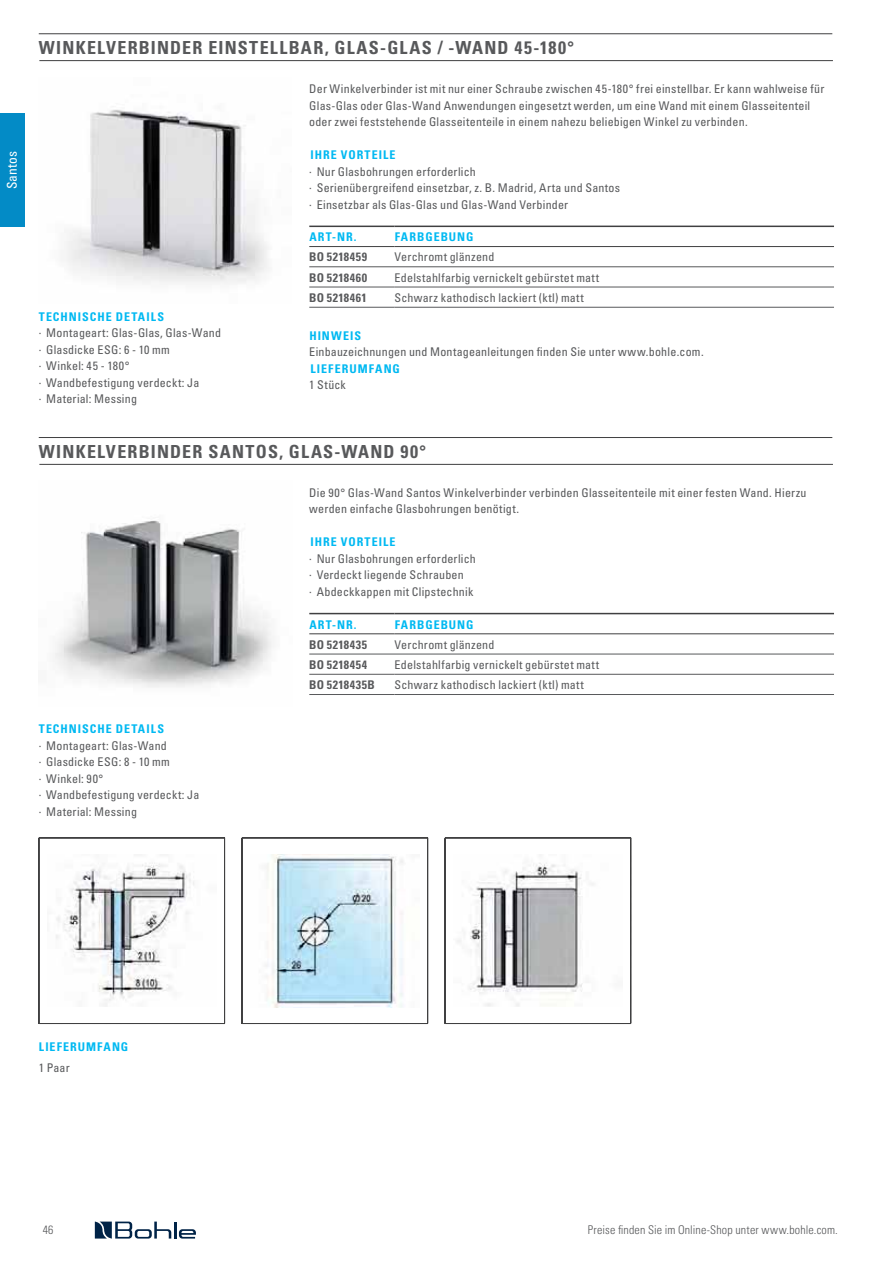
<style>
.page{position:relative;width:893px;height:1263px;background:#fff}
.page>*{position:absolute;margin:0;border:0;box-sizing:border-box;transform-origin:0 0}
.t1{font:18px "Univers LTCYR 67 Bold Cond";letter-spacing:.065em;color:#58595b}
.t2{font:condensed 13.5px "Univers LTCYR 57";letter-spacing:.02em;color:#fff}
.t3{font:condensed 12px/16.5px "Univers LTCYR 57";letter-spacing:.02em;color:#58595b}
.t4{font:12px "Univers LTCYR 67 Bold Cond";letter-spacing:.085em;color:#00b9f2}
.t5{font:12px "Univers LTCYR 67 Bold Cond";letter-spacing:.05em;color:#58595b}
.t6{font:12px "Univers LTCYR 47 Light Cond";letter-spacing:.015em;color:#58595b}
</style>
<div class="page">
<div style="left:0;top:113px;width:25px;height:114px;background:#038bc6"></div>
<svg style="left:95px;top:1222px;width:101px;height:17px"></svg>
<img style="left:66px;top:109px;width:203px;height:175px">
<hr style="left:39px;top:60px;width:794px;height:1px;background:#404041">
<hr style="left:39px;top:34px;width:793px;height:1px;background:#404041">
<hr style="left:309px;top:226px;width:86px;height:1px;background:#404041">
<hr style="left:309px;top:246px;width:86px;height:1px;background:#404041">
<hr style="left:395px;top:226px;width:439px;height:1px;background:#404041">
<hr style="left:395px;top:246px;width:439px;height:1px;background:#404041">
<hr style="left:309px;top:266px;width:525px;height:1px;background:#58595b">
<hr style="left:309px;top:287px;width:86px;height:1px;background:#58595b">
<hr style="left:309px;top:307px;width:86px;height:1px;background:#58595b">
<hr style="left:395px;top:287px;width:439px;height:1px;background:#58595b">
<hr style="left:395px;top:307px;width:439px;height:1px;background:#58595b">
<img style="left:55px;top:520px;width:217px;height:168px">
<hr style="left:39px;top:464px;width:794px;height:1px;background:#404041">
<hr style="left:39px;top:437px;width:793px;height:1px;background:#404041">
<hr style="left:309px;top:613px;width:86px;height:1px;background:#404041">
<hr style="left:309px;top:633px;width:86px;height:1px;background:#404041">
<hr style="left:395px;top:613px;width:439px;height:1px;background:#404041">
<hr style="left:395px;top:633px;width:439px;height:1px;background:#404041">
<hr style="left:309px;top:654px;width:525px;height:1px;background:#58595b">
<hr style="left:309px;top:674px;width:86px;height:1px;background:#58595b">
<hr style="left:309px;top:694px;width:86px;height:1px;background:#58595b">
<hr style="left:395px;top:674px;width:439px;height:1px;background:#58595b">
<hr style="left:395px;top:694px;width:439px;height:1px;background:#58595b">
<svg style="left:39px;top:838px;width:186px;height:186px"></svg>
<svg style="left:242px;top:838px;width:186px;height:186px"></svg>
<svg style="left:445px;top:838px;width:186px;height:186px"></svg>
<p class="t2" style="left:6px;top:189px;width:40px;rotate:-90deg">Santos</p>
<h1 class="t1" style="left:39px;top:40px;width:537px">WINKELVERBINDER EINSTELLBAR, GLAS-GLAS / -WAND 45-180°</h1>
<p class="t3" style="left:309px;top:81px;width:516px">Der Winkelverbinder ist mit nur einer Schraube zwischen 45-180° frei einstellbar. Er kann wahlweise für<br>Glas-Glas oder Glas-Wand Anwendungen eingesetzt werden, um eine Wand mit einem Glasseitenteil oder zwei feststehende Glasseitenteile in einem nahezu beliebigen Winkel zu verbinden.</p>
<p class="t4" style="left:310px;top:150px;width:87px">IHRE VORTEILE</p>
<p class="t3" style="left:309px;top:164px;width:312px">· Nur Glasbohrungen erforderlich<br>· Serienübergreifend einsetzbar, z. B. Madrid, Arta und Santos · Einsetzbar als Glas-Glas und Glas-Wand Verbinder</p>
<p class="t4" style="left:309px;top:232px;width:49px">ART-NR.</p>
<p class="t4" style="left:395px;top:232px;width:80px">FARBGEBUNG</p>
<p class="t5" style="left:309px;top:252px;width:59px">BO 5218459</p>
<p class="t3" style="left:395px;top:250px;width:101px">Verchromt glänzend</p>
<p class="t5" style="left:309px;top:272px;width:59px">BO 5218460</p>
<p class="t3" style="left:395px;top:270px;width:206px">Edelstahlfarbig vernickelt gebürstet matt</p>
<p class="t5" style="left:309px;top:293px;width:59px">BO 5218461</p>
<p class="t3" style="left:395px;top:290px;width:191px">Schwarz kathodisch lackiert (ktl) matt</p>
<p class="t4" style="left:309px;top:330px;width:53px">HINWEIS</p>
<p class="t3" style="left:309px;top:344px;width:396px">Einbauzeichnungen und Montageanleitungen finden Sie unter www.bohle.com.</p>
<p class="t4" style="left:310px;top:363px;width:91px">LIEFERUMFANG</p>
<p class="t3" style="left:309px;top:377px;width:38px">1 Stück</p>
<p class="t4" style="left:39px;top:312px;width:127px">TECHNISCHE DETAILS</p>
<p class="t3" style="left:39px;top:326px;width:184px">· Montageart: Glas-Glas, Glas-Wand · Glasdicke ESG: 6 - 10 mm<br>· Winkel: 45 - 180°<br>· Wandbefestigung verdeckt: Ja<br>· Material: Messing</p>
<h1 class="t1" style="left:39px;top:444px;width:389px">WINKELVERBINDER SANTOS, GLAS-WAND 90°</h1>
<p class="t4" style="left:39px;top:724px;width:127px">TECHNISCHE DETAILS</p>
<p class="t3" style="left:39px;top:738px;width:162px">· Montageart: Glas-Wand<br>· Glasdicke ESG: 8 - 10 mm<br>· Winkel: 90°<br>· Wandbefestigung verdeckt: Ja · Material: Messing</p>
<p class="t3" style="left:309px;top:485px;width:499px">Die 90° Glas-Wand Santos Winkelverbinder verbinden Glasseitenteile mit einer festen Wand. Hierzu werden einfache Glasbohrungen benötigt.</p>
<p class="t4" style="left:310px;top:537px;width:87px">IHRE VORTEILE</p>
<p class="t3" style="left:309px;top:551px;width:168px">· Nur Glasbohrungen erforderlich · Verdeckt liegende Schrauben<br>· Abdeckkappen mit Clipstechnik</p>
<p class="t4" style="left:309px;top:619px;width:49px">ART-NR.</p>
<p class="t4" style="left:395px;top:619px;width:80px">FARBGEBUNG</p>
<p class="t5" style="left:309px;top:639px;width:59px">BO 5218435</p>
<p class="t3" style="left:395px;top:637px;width:101px">Verchromt glänzend</p>
<p class="t5" style="left:309px;top:660px;width:59px">BO 5218454</p>
<p class="t3" style="left:395px;top:657px;width:206px">Edelstahlfarbig vernickelt gebürstet matt</p>
<p class="t5" style="left:309px;top:680px;width:67px">BO 5218435B</p>
<p class="t3" style="left:395px;top:677px;width:191px">Schwarz kathodisch lackiert (ktl) matt</p>
<p class="t4" style="left:39px;top:1042px;width:91px">LIEFERUMFANG</p>
<p class="t3" style="left:39px;top:1060px;width:32px">1 Paar</p>
<p class="t6" style="left:43px;top:1225px;width:12px">46</p>
<p class="t6" style="left:588px;top:1225px;width:251px">Preise finden Sie im Online-Shop unter www.bohle.com.</p>
</div>
